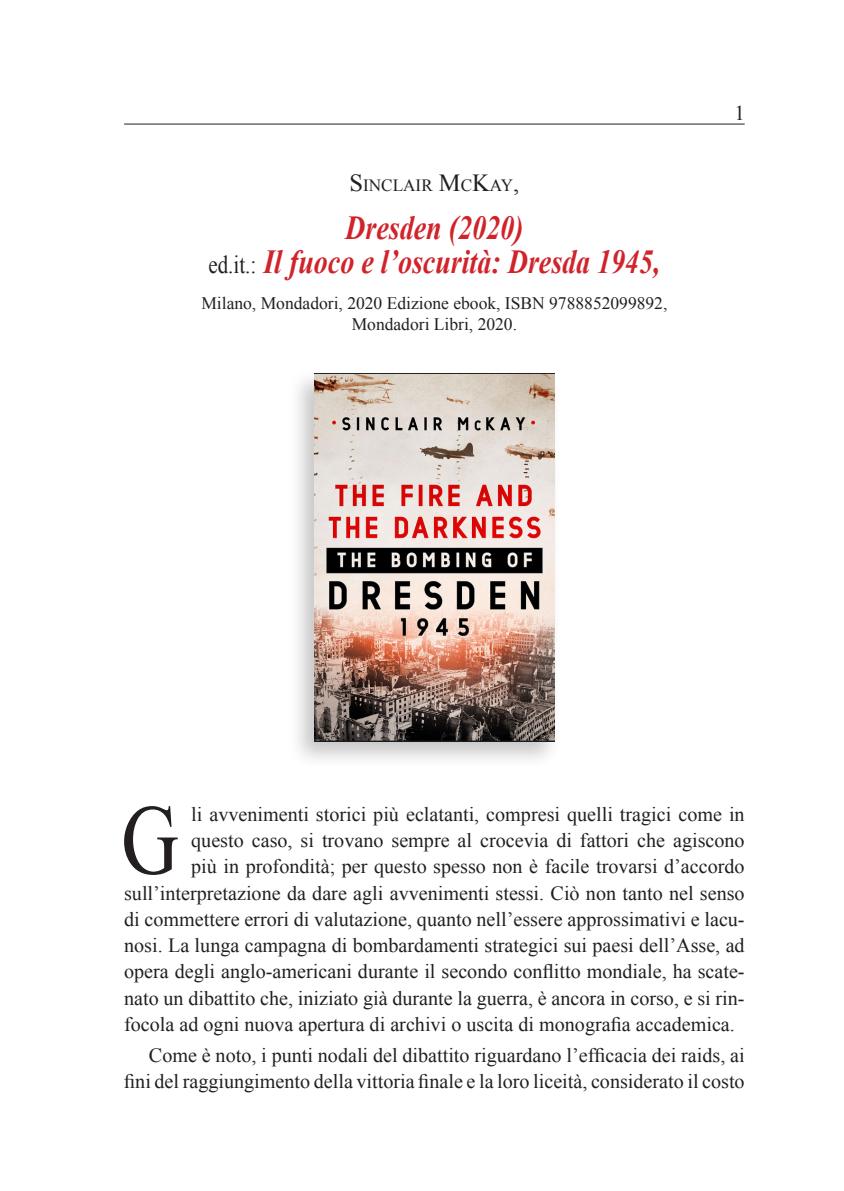
<style>
.page{position:relative;width:844px;height:1191px;background:#fff}
.page>*{position:absolute;margin:0;border:0;box-sizing:border-box;transform-origin:0 0}
.Normal_wrd_47{font:99.4px "Times New Roman";color:#231f20;scale:.8 1}
.t1{font:italic 700 33.6px "Times New Roman";color:#d1232a;scale:.83 1}
.t2{font:21px "Times New Roman";color:#231f20}
.Normal_wrd_47-2{font:20.12px/26.2px "Times New Roman";color:#231f20;text-align:right}
.t3{font:17.5px "Times New Roman";color:#231f20}
.t4{font:17.15px "Times New Roman";color:#231f20}
.s1{font-size:24.5px}
.s2{font-weight:400;font-style:normal;font-size:25.2px;color:#231f20}
</style>
<div class="page">
<hr style="left:124px;top:124px;width:620px;height:1px;background:#231f20">
<div style="left:288px;top:368px;width:273px;height:401px;background:#231f20;opacity:.25"></div>
<img style="left:314px;top:373px;width:240px;height:368px">
<p class="t4" style="left:349px;top:173px;width:171px"><span class="s1">S</span>INCLAIR <span class="s1">M</span>C<span class="s1">K</span>AY<span class="s1">,</span></p>
<p class="t1" style="left:345px;top:204px;width:216px">Dresden (2020)</p>
<p class="t1" style="left:208px;top:238px;width:545px"><span class="s2">ed.it.:</span> Il fuoco e l’oscurità: Dresda 1945,</p>
<p class="t3" style="left:201px;top:291px;width:467px">Milano, Mondadori, 2020 Edizione ebook, ISBN 9788852099892,</p>
<p class="t3" style="left:351px;top:312px;width:167px">Mondadori Libri, 2020.</p>
<p class="t2" style="left:734px;top:99px;width:12px">1</p>
<p class="Normal_wrd_47" style="left:121px;top:773px;width:73px">G</p>
<p class="Normal_wrd_47-2" style="left:191px;top:800px;width:555px">li avvenimenti storici più eclatanti, compresi quelli tragici come in</p>
<p class="Normal_wrd_47-2" style="left:191px;top:827px;width:555px">questo caso, si trovano sempre al crocevia di fattori che agiscono</p>
<p class="Normal_wrd_47-2" style="left:191px;top:853px;width:555px">più in profondità; per questo spesso non è facile trovarsi d’accordo</p>
<p class="Normal_wrd_47-2" style="left:124px;top:879px;width:622px">sull’interpretazione da dare agli avvenimenti stessi. Ciò non tanto nel senso</p>
<p class="Normal_wrd_47-2" style="left:124px;top:905px;width:622px">di commettere errori di valutazione, quanto nell’essere approssimativi e lacu-</p>
<p class="Normal_wrd_47-2" style="left:124px;top:932px;width:622px">nosi. La lunga campagna di bombardamenti strategici sui paesi dell’Asse, ad</p>
<p class="Normal_wrd_47-2" style="left:124px;top:958px;width:622px">opera degli anglo-americani durante il secondo conflitto mondiale, ha scate-</p>
<p class="Normal_wrd_47-2" style="left:124px;top:984px;width:622px">nato un dibattito che, iniziato già durante la guerra, è ancora in corso, e si rin-</p>
<p class="Normal_wrd_47-2" style="left:124px;top:1010px;width:612px">focola ad ogni nuova apertura di archivi o uscita di monografia accademica.</p>
<p class="Normal_wrd_47-2" style="left:124px;top:1042px;width:622px">Come è noto, i punti nodali del dibattito riguardano l’efficacia dei raids, ai fini del raggiungimento della vittoria finale e la loro liceità, considerato il costo</p>
</div>
